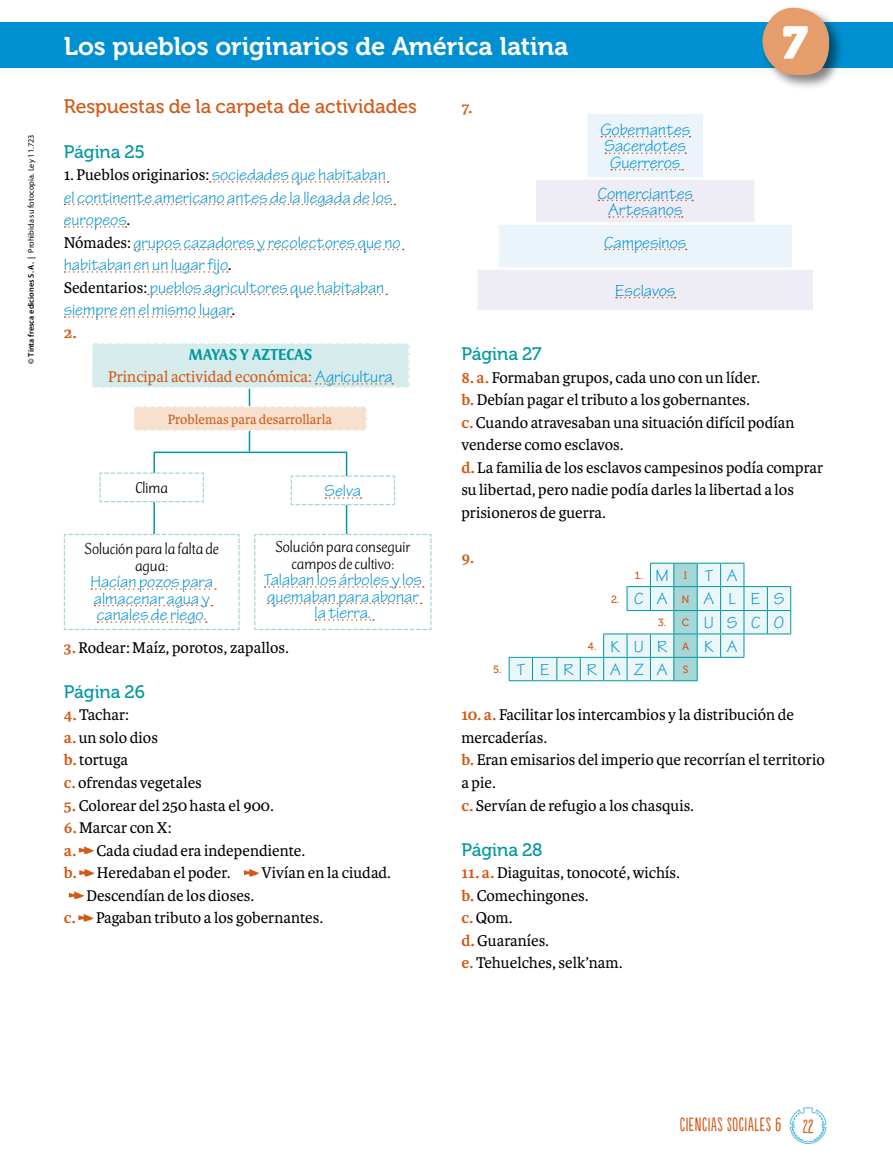
<style>
.page{position:relative;width:893px;height:1170px;background:#fff}
.page>*{position:absolute;margin:0;border:0;box-sizing:border-box;transform-origin:0 0}
.t1{font:43.95px "Museo 900";color:#fff}
.t2{font:25.5px "Museo 700";letter-spacing:-.005em;color:#fff}
.t3{font:19.5px "Museo 500";letter-spacing:-.005em;color:#d25a18}
.t4{font:18px "Museo 500";letter-spacing:-.005em;color:#0098a1}
.t5{font:18px "Populaire";letter-spacing:.04em;color:#d25a18}
.t6{font:17.25px/16.5px "Tekton Pro";color:#0090d1;text-align:center}
.t7{font:17.25px "Tekton Pro";letter-spacing:.775em;color:#0090d1}
.t8{font:16.5px/22.5px "Karmina Basic";color:#000}
.t9{font:300 16.5px/16.5px "CT Mercurius Std";color:#000;text-align:center}
.t10{font:16.5px "Karmina Basic";color:#d25a18}
.t11{font:500 16.5px "CT Mercurius Std";color:#0098a1}
.t12{font:700 16.5px "Karmina Basic";color:#d25a18}
.t13{font:14.25px "Karmina Basic";color:#d25a18}
.t14{font:10.5px "Museo 500";color:#d25a18}
.t15{font:8.25px "Myriad Pro";color:#000}
.s1{font-weight:600}
.s2{font-family:"Karmina Basic";font-size:16.5px;color:#000}
.s3{font-family:"Tekton Pro";font-size:17.25px;color:#0090d1}
.s4{font-weight:700;color:#d25a18}
.s5{font-family:"Museo 500";font-size:10.5px;color:#d25a18}
</style>
<div class="page">
<div style="left:0;top:23px;width:893px;height:45px;background:#0090d1"></div>
<div style="left:759px;top:4px;width:85px;height:86px;background:#000;opacity:.5"></div>
<svg style="left:210px;top:181px;width:179px;height:2px"></svg>
<svg style="left:65px;top:204px;width:330px;height:1px"></svg>
<svg style="left:65px;top:226px;width:62px;height:2px"></svg>
<svg style="left:134px;top:249px;width:270px;height:1px"></svg>
<svg style="left:65px;top:271px;width:163px;height:2px"></svg>
<svg style="left:148px;top:294px;width:239px;height:1px"></svg>
<svg style="left:65px;top:316px;width:167px;height:2px"></svg>
<hr style="left:249px;top:387px;width:1px;height:64px;background:#0098a1">
<div style="left:92px;top:343px;width:318px;height:46px;background:#d6ecec"></div>
<svg style="left:63px;top:451px;width:369px;height:179px"></svg>
<svg style="left:134px;top:405px;width:233px;height:27px;background:#f7e4d3"></svg>
<svg style="left:78px;top:846px;width:16px;height:8px"></svg>
<svg style="left:79px;top:869px;width:15px;height:7px"></svg>
<svg style="left:244px;top:869px;width:15px;height:7px"></svg>
<svg style="left:69px;top:891px;width:15px;height:8px"></svg>
<svg style="left:78px;top:914px;width:15px;height:7px"></svg>
<div style="left:536px;top:179px;width:219px;height:44px;background:#eeecf5"></div>
<svg style="left:598px;top:200px;width:95px;height:1px"></svg>
<svg style="left:609px;top:216px;width:74px;height:2px"></svg>
<div style="left:535px;top:178px;width:221px;height:45px;border:1px solid #fff"></div>
<div style="left:498px;top:224px;width:294px;height:44px;background:#eaf4fa"></div>
<svg style="left:605px;top:249px;width:81px;height:1px"></svg>
<div style="left:497px;top:223px;width:296px;height:45px;border:1px solid #fff"></div>
<div style="left:477px;top:269px;width:337px;height:42px;background:#eeecf5"></div>
<svg style="left:616px;top:297px;width:60px;height:1px"></svg>
<div style="left:476px;top:268px;width:338px;height:43px;border:1px solid #fff"></div>
<div style="left:587px;top:113px;width:117px;height:65px;background:#eaf4fa"></div>
<svg style="left:601px;top:136px;width:89px;height:1px"></svg>
<svg style="left:605px;top:152px;width:81px;height:2px"></svg>
<svg style="left:611px;top:169px;width:72px;height:1px"></svg>
<div style="left:586px;top:113px;width:118px;height:65px;border:1px solid #fff"></div>
<svg style="left:509px;top:563px;width:282px;height:118px"></svg>
<svg style="left:762px;top:5px;width:68px;height:73px"></svg>
<svg style="left:790px;top:1107px;width:36px;height:36px"></svg>
<p class="t15" style="left:27px;top:364px;width:230px;rotate:-90deg"><span class="s1">© Tinta fresca ediciones S. A. |</span> Prohibida su fotocopia. Ley 11.723</p>
<h2 class="t2" style="left:64px;top:32px;width:506px">Los pueblos originarios de América latina</h2>
<h1 class="t1" style="left:783px;top:18px;width:26px">7</h1>
<p class="t3" style="left:64px;top:95px;width:355px">Respuestas de la carpeta de actividades</p>
<p class="t4" style="left:64px;top:141px;width:83px">Página 25</p>
<p class="t6" style="left:64px;top:164px;width:339px;line-height:22.5px;text-align:left"><span class="s2">1. Pueblos originarios:</span> sociedades que habitaban el continente americano antes de la llegada de los europeos<span class="s2">.<br>Nómades:</span> grupos cazadores y recolectores que no habitaban en un lugar fijo<span class="s2">.<br>Sedentarios:</span> pueblos agricultores que habitaban siempre en el mismo lugar<span class="s2">.</span></p>
<p class="t12" style="left:64px;top:323px;width:15px">2.</p>
<p class="t11" style="left:189px;top:346px;width:125px">MAYAS Y AZTECAS</p>
<p class="t10" style="left:108px;top:367px;width:286px">Principal actividad económica: <span class="s3">Agricultura</span></p>
<p class="t13" style="left:168px;top:411px;width:166px">Problemas para desarrollarla</p>
<p class="t9" style="left:136px;top:480px;width:34px">Clima</p>
<p class="t6" style="left:325px;top:483px;width:38px">Selva</p>
<p class="t9" style="left:85px;top:541px;width:136px">Solución para la falta de agua:</p>
<p class="t6" style="left:90px;top:574px;width:124px;text-align:left">Hacían pozos para almacenar agua y canales de riego.</p>
<p class="t9" style="left:275px;top:539px;width:136px">Solución para conseguir campos de cultivo:</p>
<p class="t6" style="left:264px;top:572px;width:160px">Talaban los árboles y los quemaban para abonar la tierra.</p>
<p class="t8" style="left:64px;top:636px;width:227px"><span class="s4">3.</span> Rodear: Maíz, porotos, zapallos.</p>
<p class="t4" style="left:64px;top:681px;width:83px">Página 26</p>
<p class="t8" style="left:64px;top:704px;width:139px"><span class="s4">4.</span> Tachar:<br><span class="s4">a.</span> un solo dios<br><span class="s4">b.</span> tortuga<br><span class="s4">c.</span> ofrendas vegetales</p>
<p class="t8" style="left:64px;top:794px;width:211px"><span class="s4">5.</span> Colorear del 250 hasta el 900.</p>
<p class="t8" style="left:64px;top:816px;width:243px"><span class="s4">6.</span> Marcar con X:<br><span class="s4">a.</span> Cada ciudad era independiente. <span class="s4">b.</span> Heredaban el poder.</p>
<p class="t8" style="left:262px;top:861px;width:131px">Vivían en la ciudad.</p>
<p class="t8" style="left:64px;top:884px;width:261px;text-indent:23px">Descendían de los dioses.<br><span class="s4">c.</span> Pagaban tributo a los gobernantes.</p>
<p class="t12" style="left:461px;top:98px;width:13px">7.</p>
<p class="t6" style="left:600px;top:122px;width:91px">Gobernantes<br>Sacerdotes<br>Guerreros</p>
<p class="t6" style="left:598px;top:185px;width:97px">Comerciantes<br>Artesanos</p>
<p class="t6" style="left:604px;top:234px;width:83px">Campesinos</p>
<p class="t6" style="left:615px;top:282px;width:62px">Esclavos</p>
<p class="t4" style="left:461px;top:344px;width:82px">Página 27</p>
<p class="t8" style="left:461px;top:366px;width:363px"><span class="s4">8. a.</span> Formaban grupos, cada uno con un líder.<br><span class="s4">b.</span> Debían pagar el tributo a los gobernantes.<br><span class="s4">c.</span> Cuando atravesaban una situación difícil podían venderse como esclavos.<br><span class="s4">d.</span> La familia de los esclavos campesinos podía comprar su libertad, pero nadie podía darles la libertad a los prisioneros de guerra.</p>
<p class="t12" style="left:461px;top:548px;width:14px">9.</p>
<p class="t14" style="left:635px;top:569px;width:104px">1.<span class="s3">M</span> I <span class="s3">TA</span></p>
<p class="t6" style="left:611px;top:591px;width:175px"><span class="s5">2.</span> CA <span class="s5">N</span> ALES</p>
<p class="t6" style="left:658px;top:615px;width:128px"><span class="s5">3. C</span> USCO</p>
<p class="t6" style="left:588px;top:638px;width:151px"><span class="s5">4.</span> KUR <span class="s5">A</span> KA</p>
<p class="t7" style="left:493px;top:659px;width:197px"><span class="s5">5.</span> TERRAZA <span class="s5">S</span></p>
<p class="t8" style="left:461px;top:704px;width:365px"><span class="s4">10. a.</span> Facilitar los intercambios y la distribución de mercaderías.<br><span class="s4">b.</span> Eran emisarios del imperio que recorrían el territorio a pie.<br><span class="s4">c.</span> Servían de refugio a los chasquis.</p>
<p class="t4" style="left:461px;top:839px;width:83px">Página 28</p>
<p class="t8" style="left:461px;top:861px;width:220px"><span class="s4">11. a.</span> Diaguitas, tonocoté, wichís. <span class="s4">b.</span> Comechingones.<br><span class="s4">c.</span> Qom.<br><span class="s4">d.</span> Guaraníes.<br><span class="s4">e.</span> Tehuelches, selk’nam.</p>
<p class="t5" style="left:680px;top:1114px;width:135px">CIENCIAS SOCIALES 6 22</p>
</div>
